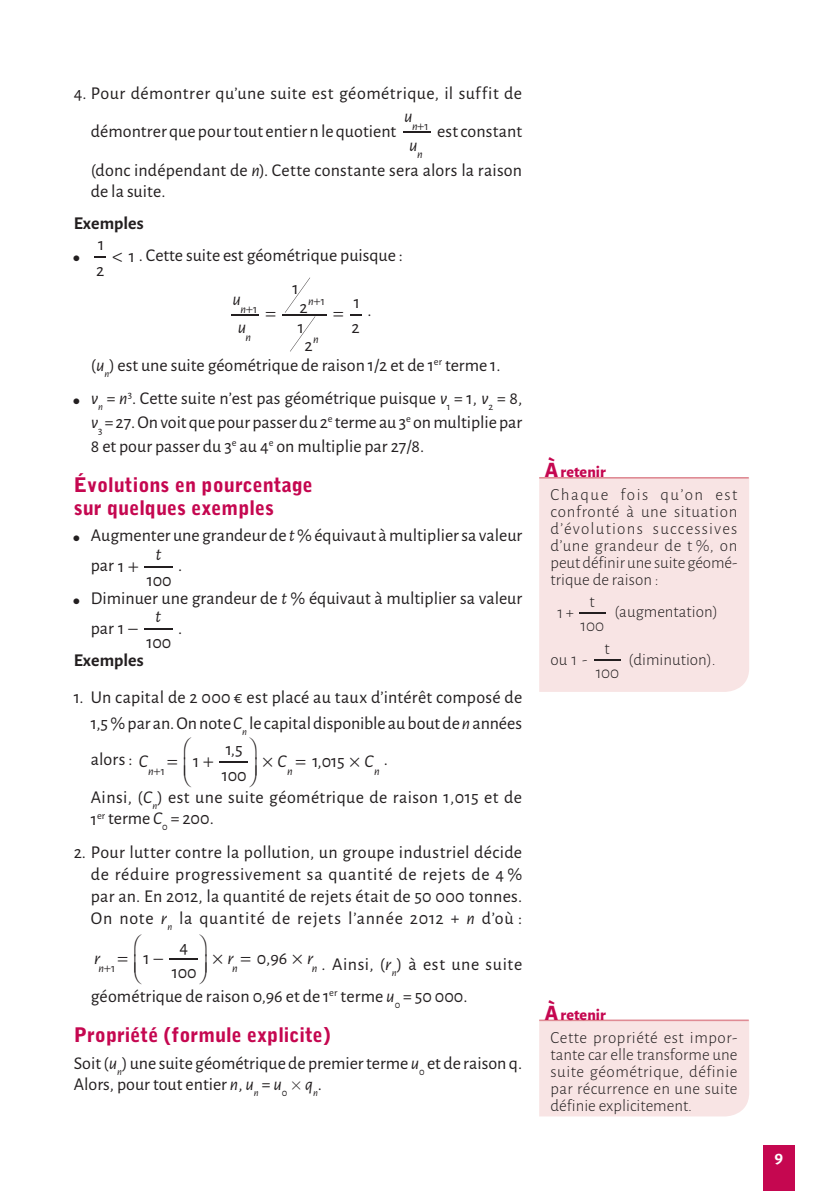
<style>
.page{position:relative;width:823px;height:1191px;background:#fff}
.page>*{position:absolute;margin:0;border:0;box-sizing:border-box;transform-origin:0 0}
.t1{font:900 20px/23px "Bell Gothic Std";color:#c50750}
.t2{font:18px/25.2px "Alegreya Sans";color:#231f20}
.t3{font:18px/38px "Alegreya Sans";letter-spacing:.02em;color:#231f20}
.t4{font:18px/36.4px "Alegreya Sans";letter-spacing:.025em;color:#231f20}
.t5{font:700 18px "Alegreya Sans";color:#231f20}
.t6{font:italic 18px/28.2px "Alegreya Sans";color:#231f20}
.t7{font:700 18px "Alegreya Sans";color:#fff}
.t8{font:300 17px/17px "Alegreya Sans";color:#231f20;text-align:justify}
.t9{font:800 16px "Alegreya Sans";color:#c50750}
.s1{font-style:italic}
.s2{font-size:22px}
</style>
<div class="page">
<div style="left:763px;top:1145px;width:31px;height:46px;background:#c50750"></div>
<hr style="left:282px;top:314px;width:44px;height:1px;background:#231f20">
<svg style="left:145px;top:566px;width:28px;height:1px"></svg>
<svg style="left:144px;top:628px;width:28px;height:1px"></svg>
<svg style="left:220px;top:761px;width:28px;height:1px"></svg>
<div style="left:539px;top:478px;width:209px;height:214px;background:#f8e4e4"></div>
<hr style="left:539px;top:477px;width:209px;height:1px;background:#df8b94">
<svg style="left:578px;top:613px;width:27px;height:1px"></svg>
<svg style="left:593px;top:659px;width:27px;height:1px"></svg>
<div style="left:539px;top:1021px;width:209px;height:95px;background:#f8e4e4"></div>
<hr style="left:539px;top:1019px;width:209px;height:2px;background:#df8b94">
<svg style="left:403px;top:131px;width:27px;height:1px"></svg>
<svg style="left:231px;top:314px;width:28px;height:1px"></svg>
<svg style="left:284px;top:278px;width:36px;height:73px"></svg>
<svg style="left:170px;top:958px;width:28px;height:2px"></svg>
<p class="t3" style="left:91px;top:74px;width:432px;text-indent:-17px">4. Pour démontrer qu’une suite est géométrique, il suffit de démontrer que pour tout entier n le quotient</p>
<p class="t6" style="left:404px;top:102px;width:26px">u<sub>n</sub> <sub>1 </sub>u<sub>n</sub></p>
<p class="t2" style="left:91px;top:112px;width:432px;line-height:38px;text-align:right">est constant<br>(donc indépendant de <span class="s1">n</span>). Cette constante sera alors la raison</p>
<p class="t2" style="left:91px;top:177px;width:76px">de la suite.</p>
<p class="t5" style="left:74px;top:210px;width:71px">Exemples</p>
<p class="t2" style="left:96px;top:231px;width:10px">1<br>2</p>
<p class="t2" style="left:129px;top:242px;width:275px">1 . Cette suite est géométrique puisque :</p>
<p class="t6" style="left:232px;top:284px;width:26px">u<sub>n</sub> <sub>1 </sub>u<sub>n</sub></p>
<p class="t2" style="left:292px;top:274px;width:8px">1</p>
<p class="t2" style="left:299px;top:293px;width:27px">2<sup>n</sup> <sup>1</sup></p>
<p class="t2" style="left:297px;top:313px;width:8px">1</p>
<p class="t2" style="left:304px;top:332px;width:16px">2<sup>n</sup></p>
<p class="t2" style="left:351px;top:288px;width:10px">1<br>2</p>
<p class="t2" style="left:367px;top:297px;width:6px">.</p>
<p class="t2" style="left:91px;top:348px;width:432px;line-height:32.4px">(<span class="s1">u</span><sub>n</sub>) est une suite géométrique de raison 1/2 et de 1<sup>er</sup> terme 1.<br><span class="s1">v</span><sub>n</sub> = <span class="s1">n</span><sup>3</sup>. Cette suite n’est pas géométrique puisque <span class="s1">v</span><sub>1</sub> = 1, <span class="s1">v</span><sub>2</sub> = 8,</p>
<p class="t2" style="left:91px;top:409px;width:432px;line-height:24px"><span class="s1">v</span><sub>3</sub> = 27. On voit que pour passer du 2<sup>e</sup> terme au 3<sup>e</sup> on multiplie par<br>8 et pour passer du 3<sup>e</sup> au 4<sup>e</sup> on multiplie par 27/8.</p>
<p class="t1" style="left:74px;top:473px;width:240px">Évolutions en pourcentage sur quelques exemples</p>
<p class="t2" style="left:91px;top:520px;width:433px;line-height:30px">Augmenter une grandeur de <span class="s1">t</span> % équivaut à multiplier sa valeur par 1</p>
<p class="t6" style="left:155px;top:539px;width:7px">t</p>
<p class="t2" style="left:147px;top:566px;width:26px">100</p>
<p class="t2" style="left:91px;top:548px;width:433px;line-height:32.4px;text-indent:87px">.<br>Diminuer une grandeur de <span class="s1">t</span> % équivaut à multiplier sa valeur</p>
<p class="t2" style="left:91px;top:614px;width:49px">par 1−</p>
<p class="t6" style="left:155px;top:601px;width:7px">t</p>
<p class="t2" style="left:146px;top:628px;width:26px">100</p>
<p class="t2" style="left:178px;top:614px;width:6px">.</p>
<p class="t5" style="left:74px;top:647px;width:71px">Exemples</p>
<p class="t2" style="left:74px;top:684px;width:449px;line-height:26px;text-align:right">1. Un capital de 2 000 € est placé au taux d’intérêt composé de<br>1,5 % par an. On note <span class="s1">C</span><sub>n</sub> le capital disponible au bout de <span class="s1">n</span> années</p>
<p class="t2" style="left:91px;top:746px;width:75px">alors: <span class="s1">C</span><sub>n</sub> <sub>1</sub></p>
<p class="t2" style="left:193px;top:748px;width:8px">1</p>
<p class="t2" style="left:222px;top:736px;width:35px">1,5 ⎞<br>100⎠</p>
<p class="t4" style="left:91px;top:742px;width:432px;text-indent:158px">⎟ <span class="s1">C</span><sub>n</sub> 1,015 <span class="s1">C</span><sub>n</sub> .<br>Ainsi, (<span class="s1">C</span><sub>n</sub>) est une suite géométrique de raison 1,015 et de</p>
<p class="t2" style="left:91px;top:805px;width:124px">1<sup>er</sup> terme <span class="s1">C</span><sub>0</sub> = 200.</p>
<p class="t2" style="left:91px;top:840px;width:432px;line-height:22px;text-align:justify;text-indent:-17px">2. Pour lutter contre la pollution, un groupe industriel décide de réduire progressivement sa quantité de rejets de 4 % par an. En 2012, la quantité de rejets était de 50 000 tonnes.<br>On note <span class="s1">r</span><sub>n</sub> la quantité de rejets l’année 2012 + <span class="s1">n</span> d’où :</p>
<p class="t6" style="left:94px;top:943px;width:23px">r<sub>n</sub> <sub>1</sub></p>
<p class="t2" style="left:143px;top:945px;width:21px">1−</p>
<p class="t2" style="left:172px;top:933px;width:35px;text-align:center">4<br>100⎠</p>
<p class="t2" style="left:91px;top:947px;width:432px;line-height:32px;text-indent:108px">⎟ <sup>r</sup><sub>n</sub> 0,96 <sup>r</sup><sub>n</sub> . Ainsi, (<span class="s1">r</span><sub>n</sub>) à est une suite géométrique de raison 0,96 et de 1<sup>er</sup> terme <span class="s1">u</span><sub>0</sub> = 50 000.</p>
<p class="t1" style="left:74px;top:1023px;width:258px">Propriété (formule explicite)</p>
<p class="t2" style="left:74px;top:1051px;width:449px;line-height:21px">Soit (<span class="s1">u</span><sub>n</sub>) une suite géométrique de premier terme <span class="s1">u</span><sub>0</sub> et de raison q.<br>Alors, pour tout entier <span class="s1">n</span>, <span class="s1">u</span><sub>n</sub> = <span class="s1">u</span><sub>0</sub> <span class="s1">q</span><sub>n</sub>.</p>
<p class="t9" style="left:544px;top:460px;width:62px"><span class="s2">À</span> retenir</p>
<p class="t8" style="left:550px;top:486px;width:188px">Chaque fois qu’on est confronté à une situation d’évolutions successives d’une grandeur de t %, on peut définir une suite géomé&shy;trique de raison :</p>
<p class="t8" style="left:557px;top:603px;width:18px">1+</p>
<p class="t8" style="left:580px;top:589px;width:25px;line-height:24px;text-align:center">t<br>100</p>
<p class="t8" style="left:614px;top:602px;width:104px">(augmentation)</p>
<p class="t8" style="left:550px;top:650px;width:38px">ou1-</p>
<p class="t8" style="left:595px;top:635px;width:25px;line-height:24px;text-align:center">t<br>100</p>
<p class="t8" style="left:628px;top:650px;width:89px">(diminution).</p>
<p class="t9" style="left:544px;top:1002px;width:62px"><span class="s2">À</span> retenir</p>
<p class="t8" style="left:550px;top:1028px;width:188px">Cette propriété est impor&shy;tante car elle transforme une suite géométrique, définie par récurrence en une suite définie explicitement.</p>
<p class="t7" style="left:774px;top:1144px;width:10px">9</p>
</div>
